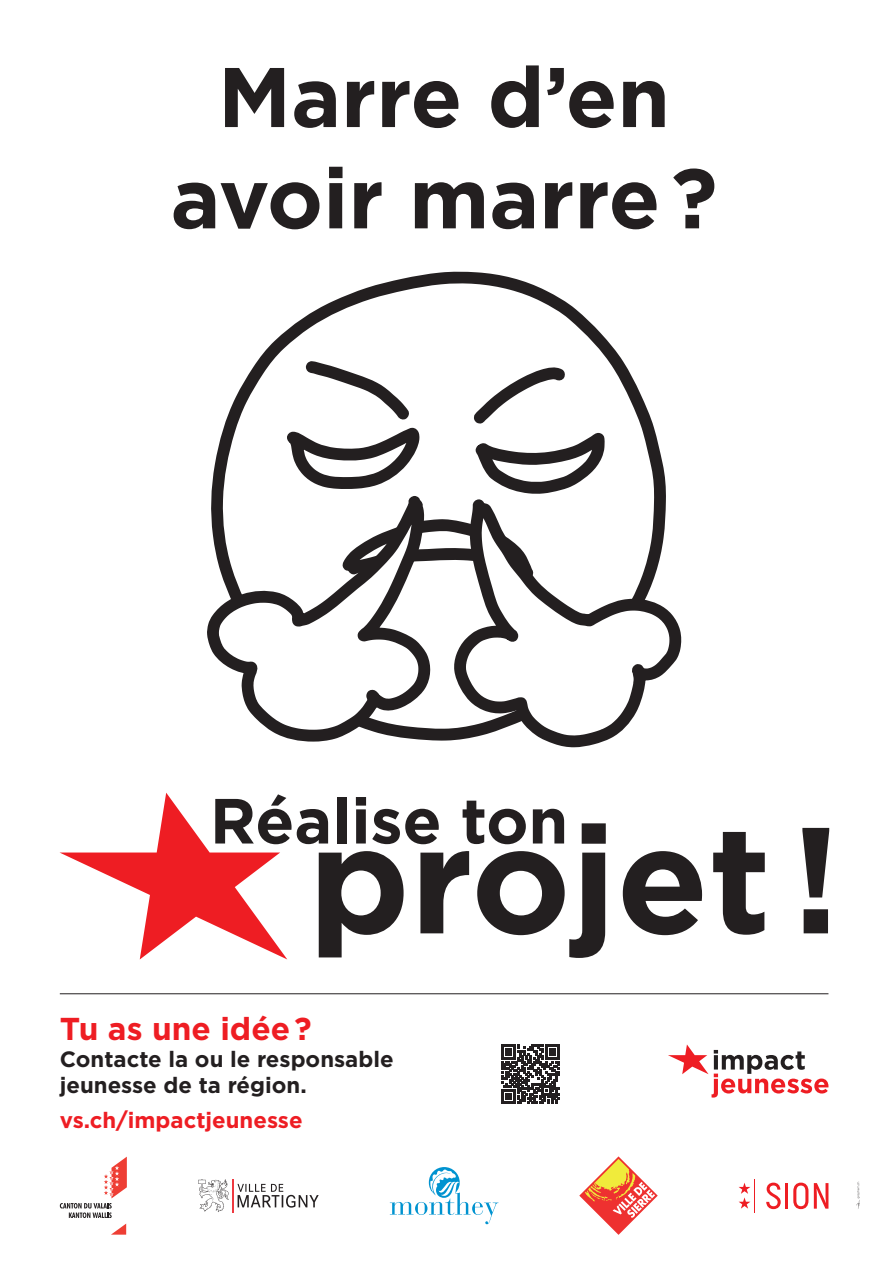
<style>
.page{position:relative;width:888px;height:1270px;background:#fff}
.page>*{position:absolute;margin:0;border:0;box-sizing:border-box;transform-origin:0 0}
.t1{font:700 150.67px "Gotham";color:#231f20}
.t2{font:700 84.42px/101.3px "Gotham";color:#231f20;text-align:center}
.t3{font:700 63.7px "Gotham";color:#231f20}
.t4{font:700 31.64px "Gotham";color:#ee1d23}
.t5{font:700 22.15px/26.6px "Gotham";color:#231f20}
.t6{font:700 22.15px "Gotham";color:#ee1d23}
</style>
<div class="page">
<svg style="left:668px;top:1044px;width:160px;height:54px"></svg>
<svg style="left:60px;top:1157px;width:67px;height:61px"></svg>
<svg style="left:111px;top:1224px;width:15px;height:11px"></svg>
<svg style="left:739px;top:1183px;width:11px;height:26px"></svg>
<hr style="left:754px;top:1179px;width:1px;height:33px;background:#ee1d23">
<svg style="left:766px;top:1183px;width:15px;height:26px"></svg>
<hr style="left:785px;top:1183px;width:3px;height:26px;background:#ee1d23">
<svg style="left:793px;top:1183px;width:15px;height:26px"></svg>
<svg style="left:814px;top:1183px;width:14px;height:26px"></svg>
<svg style="left:237px;top:1184px;width:82px;height:24px"></svg>
<hr style="left:232px;top:1179px;width:2px;height:33px;background:#ee3a41">
<svg style="left:198px;top:1179px;width:31px;height:33px"></svg>
<svg style="left:390px;top:1167px;width:108px;height:57px"></svg>
<svg style="left:579px;top:1156px;width:79px;height:79px"></svg>
<svg style="left:857px;top:1182px;width:3px;height:27px"></svg>
<svg style="left:211px;top:272px;width:455px;height:469px"></svg>
<svg style="left:306px;top:361px;width:104px;height:59px"></svg>
<svg style="left:474px;top:366px;width:92px;height:58px"></svg>
<svg style="left:287px;top:428px;width:132px;height:61px"></svg>
<svg style="left:476px;top:433px;width:129px;height:61px"></svg>
<svg style="left:432px;top:519px;width:22px;height:60px"></svg>
<svg style="left:207px;top:496px;width:225px;height:246px"></svg>
<svg style="left:454px;top:499px;width:227px;height:248px"></svg>
<hr style="left:60px;top:994px;width:768px;height:1px;background:#231f20">
<svg style="left:501px;top:1045px;width:59px;height:58px"></svg>
<svg style="left:60px;top:793px;width:227px;height:166px"></svg>
<h2 class="t2" style="left:171px;top:46px;width:548px">Marre d’en avoir marre ?</h2>
<h3 class="t3" style="left:210px;top:779px;width:360px">Réalise ton</h3>
<h1 class="t1" style="left:308px;top:780px;width:533px">projet !</h1>
<h3 class="t4" style="left:60px;top:1008px;width:253px">Tu as une idée ?</h3>
<p class="t5" style="left:60px;top:1045px;width:335px">Contacte la ou le responsable jeunesse de ta région.</p>
<p class="t6" style="left:60px;top:1106px;width:244px">vs.ch/impactjeunesse</p>
</div>
